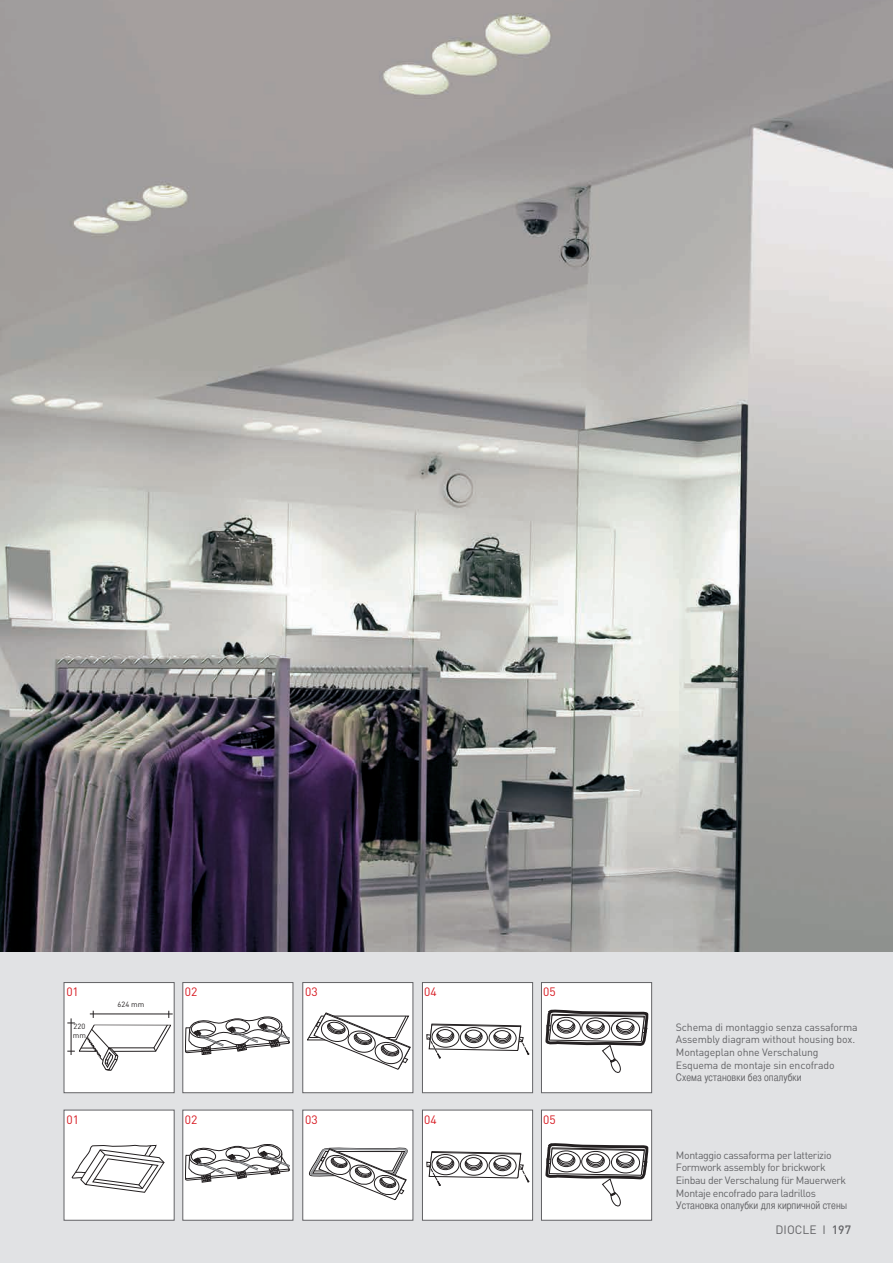
<style>
.page{position:relative;width:893px;height:1263px;background:#fff}
.page>*{position:absolute;margin:0;border:0;box-sizing:border-box;transform-origin:0 0}
.t1{font:12px "DIN";color:#d7171f}
.t2{font:12px "DIN";color:#636366}
.t3{font:10.5px/12.8px "DIN";letter-spacing:-.035em;color:#636366}
.t4{font:10.5px/12.8px "DIN";letter-spacing:-.015em;color:#636366}
.t5{font:10.5px "Helvetica CY Plain";color:#636366}
.t6{font:7.5px/9px "DIN";color:#231f20}
.s1{font-weight:500}
</style>
<div class="page">
<img style="left:0;top:0;width:893px;height:952px">
<div style="left:0;top:952px;width:893px;height:311px;background:#e1e2e4"></div>
<div style="left:64px;top:983px;width:110px;height:109px;background:#fff"></div>
<div style="left:64px;top:982px;width:110px;height:111px;border:1px solid #636366"></div>
<div style="left:183px;top:983px;width:110px;height:109px;background:#fff"></div>
<div style="left:183px;top:982px;width:110px;height:111px;border:1px solid #636366"></div>
<div style="left:303px;top:983px;width:110px;height:109px;background:#fff"></div>
<div style="left:303px;top:982px;width:110px;height:111px;border:1px solid #636366"></div>
<div style="left:423px;top:983px;width:109px;height:109px;background:#fff"></div>
<div style="left:422px;top:982px;width:111px;height:111px;border:1px solid #636366"></div>
<div style="left:542px;top:983px;width:109px;height:109px;background:#fff"></div>
<div style="left:541px;top:982px;width:111px;height:111px;border:1px solid #636366"></div>
<svg style="left:185px;top:1017px;width:105px;height:38px"></svg>
<svg style="left:307px;top:1013px;width:103px;height:56px"></svg>
<svg style="left:427px;top:1024px;width:102px;height:34px"></svg>
<svg style="left:546px;top:1010px;width:102px;height:62px"></svg>
<hr style="left:90px;top:1014px;width:83px;height:1px;background:#231f20">
<svg style="left:67px;top:1011px;width:104px;height:60px"></svg>
<div style="left:64px;top:1110px;width:110px;height:110px;background:#fff"></div>
<div style="left:183px;top:1110px;width:110px;height:110px;background:#fff"></div>
<div style="left:303px;top:1110px;width:110px;height:110px;background:#fff"></div>
<div style="left:423px;top:1110px;width:109px;height:110px;background:#fff"></div>
<div style="left:422px;top:1110px;width:111px;height:110px;border:1px solid #636366"></div>
<div style="left:542px;top:1110px;width:109px;height:110px;background:#fff"></div>
<div style="left:541px;top:1110px;width:111px;height:110px;border:1px solid #636366"></div>
<svg style="left:185px;top:1144px;width:105px;height:38px"></svg>
<svg style="left:308px;top:1147px;width:100px;height:53px"></svg>
<svg style="left:427px;top:1151px;width:102px;height:35px"></svg>
<svg style="left:546px;top:1143px;width:102px;height:63px"></svg>
<svg style="left:72px;top:1144px;width:93px;height:49px"></svg>
<p class="t1" style="left:66px;top:985px;width:14px">01</p>
<p class="t1" style="left:185px;top:985px;width:14px">02</p>
<p class="t1" style="left:305px;top:985px;width:14px">03</p>
<p class="t1" style="left:424px;top:985px;width:14px">04</p>
<p class="t1" style="left:543px;top:985px;width:14px">05</p>
<p class="t6" style="left:73px;top:1022px;width:15px">220 mm</p>
<p class="t6" style="left:118px;top:1000px;width:28px">624 mm</p>
<p class="t1" style="left:66px;top:1112px;width:14px">01</p>
<p class="t1" style="left:185px;top:1112px;width:14px">02</p>
<p class="t1" style="left:305px;top:1113px;width:14px">03</p>
<p class="t1" style="left:424px;top:1113px;width:14px">04</p>
<p class="t1" style="left:543px;top:1113px;width:14px">05</p>
<p class="t4" style="left:676px;top:1020px;width:183px">Schema di montaggio senza cassaforma Assembly diagram without housing box.<br>Montageplan ohne Verschalung Esquema de montaje sin encofrado</p>
<p class="t5" style="left:676px;top:1071px;width:127px">Схема установки без опалубки</p>
<p class="t3" style="left:676px;top:1148px;width:172px">Montaggio cassaforma per latterizio Formwork assembly for brickwork Einbau der Verschalung für Mauerwerk Montaje encofrado para ladrillos</p>
<p class="t5" style="left:676px;top:1199px;width:173px">Установка опалубки для кирпичной стены</p>
<p class="t2" style="left:775px;top:1223px;width:77px">DIOCLE I <span class="s1">197</span></p>
</div>
